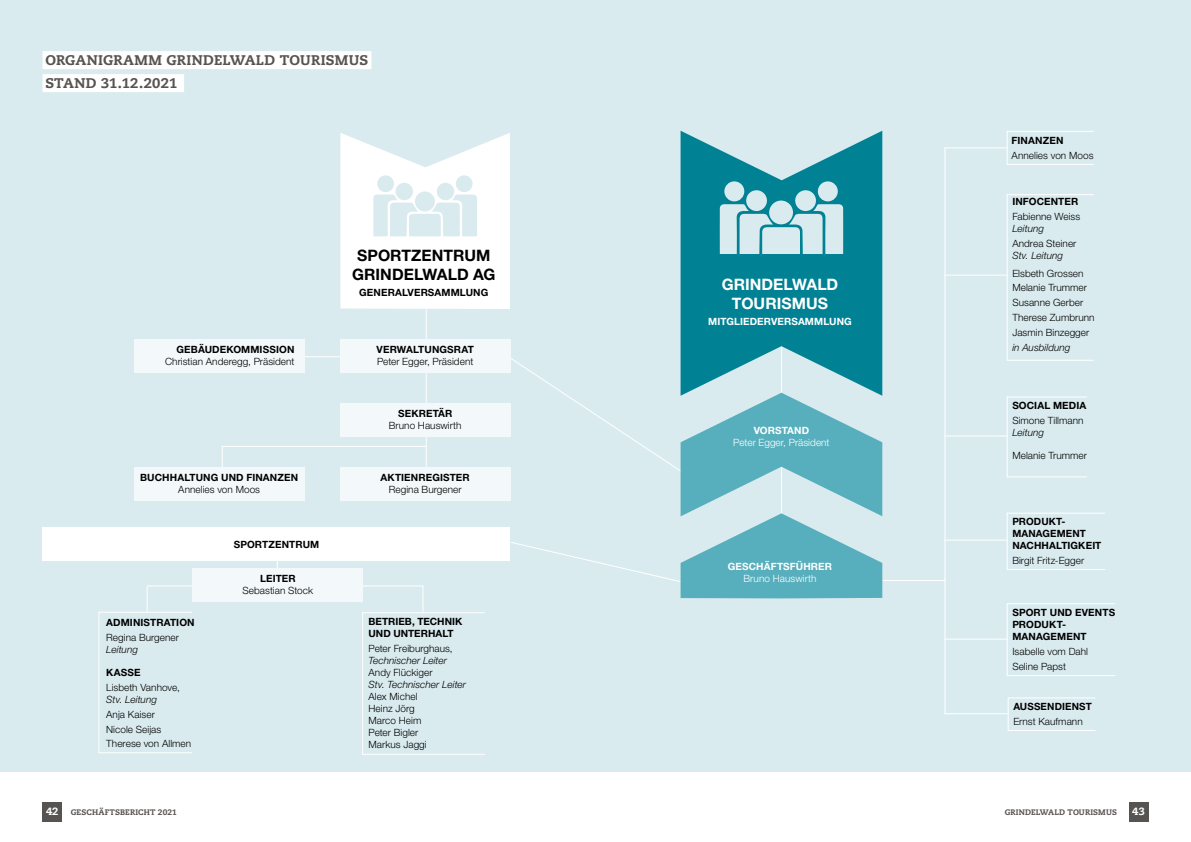
<style>
.page{position:relative;width:1191px;height:842px;background:#fff}
.page>*{position:absolute;margin:0;border:0;box-sizing:border-box;transform-origin:0 0}
.t1{font:700 15.8px/18.9px "Helvetica Neue LT Std";color:#000;text-align:center}
.t2{font:700 15.8px/18.9px "Helvetica Neue LT Std";color:#fff;text-align:center}
.t3{font:800 14px/23px "Caecilia LT Std";letter-spacing:.015em;color:#575351}
.t4{font:800 10.5px "Caecilia LT Std";color:#fff}
.t5{font:300 10px/14.8px "Helvetica Neue LT Std";letter-spacing:.005em;color:#000}
.t6{font:700 10px/12px "Helvetica Neue LT Std";letter-spacing:.01em;color:#000}
.t7{font:italic 300 10px "Helvetica Neue LT Std";letter-spacing:.005em;color:#000}
.t8{font:700 10px "Helvetica Neue LT Std";letter-spacing:.01em;color:#fff}
.t9{font:300 10px "Helvetica Neue LT Std";letter-spacing:.005em;color:#fff}
.t10{font:800 8px "Caecilia LT Std";letter-spacing:.015em;color:#575351}
.s1{font-size:10.5px;color:#fff}
</style>
<div class="page">
<div style="left:43px;top:802px;width:19px;height:20px;background:#575351"></div>
<div style="left:1128px;top:802px;width:20px;height:20px;background:#575351"></div>
<div style="left:0;top:0;width:1191px;height:771px;background:#daebef"></div>
<hr style="left:426px;top:301px;width:1px;height:169px;background:#fff">
<hr style="left:298px;top:356px;width:46px;height:1px;background:#fff">
<hr style="left:222px;top:446px;width:204px;height:1px;background:#fff">
<hr style="left:147px;top:585px;width:46px;height:1px;background:#fff">
<hr style="left:363px;top:585px;width:60px;height:1px;background:#fff">
<div style="left:134px;top:339px;width:170px;height:34px;background:#f3f8fa"></div>
<hr style="left:882px;top:580px;width:63px;height:1px;background:#fff">
<hr style="left:944px;top:639px;width:63px;height:1px;background:#fff">
<hr style="left:944px;top:713px;width:63px;height:1px;background:#fff">
<hr style="left:944px;top:540px;width:63px;height:1px;background:#fff">
<hr style="left:944px;top:435px;width:63px;height:1px;background:#fff">
<hr style="left:944px;top:275px;width:63px;height:1px;background:#fff">
<hr style="left:944px;top:147px;width:63px;height:1px;background:#fff">
<hr style="left:944px;top:147px;width:1px;height:567px;background:#fff">
<svg style="left:222px;top:447px;width:1px;height:20px"></svg>
<svg style="left:147px;top:587px;width:1px;height:25px"></svg>
<svg style="left:422px;top:586px;width:1px;height:26px"></svg>
<svg style="left:680px;top:131px;width:202px;height:221px;fill:#008294"></svg>
<div style="left:43px;top:51px;width:328px;height:18px;background:#fff"></div>
<div style="left:43px;top:74px;width:141px;height:18px;background:#fff"></div>
<svg style="left:340px;top:133px;width:170px;height:176px"></svg>
<svg style="left:502px;top:352px;width:380px;height:246px"></svg>
<div style="left:340px;top:339px;width:170px;height:34px;background:#f3f8fa"></div>
<div style="left:340px;top:403px;width:170px;height:34px;background:#f3f8fa"></div>
<div style="left:340px;top:467px;width:170px;height:34px;background:#f3f8fa"></div>
<div style="left:193px;top:568px;width:170px;height:34px;background:#f3f8fa"></div>
<div style="left:134px;top:467px;width:170px;height:34px;background:#f3f8fa"></div>
<div style="left:1006px;top:603px;width:109px;height:73px;border:1px solid #fff"></div>
<div style="left:98px;top:612px;width:95px;height:141px;border:1px solid #fff"></div>
<div style="left:1006px;top:513px;width:99px;height:57px;border:1px solid #fff"></div>
<div style="left:1007px;top:697px;width:89px;height:34px;border:1px solid #fff"></div>
<div style="left:1006px;top:396px;width:81px;height:81px;border:1px solid #fff"></div>
<div style="left:1006px;top:131px;width:88px;height:34px;border:1px solid #fff"></div>
<div style="left:1006px;top:194px;width:88px;height:167px;border:1px solid #fff"></div>
<div style="left:362px;top:612px;width:123px;height:143px;border:1px solid #fff"></div>
<div style="left:43px;top:527px;width:467px;height:33px;background:#fff"></div>
<h2 class="t3" style="left:45px;top:49px;width:324px">ORGANIGRAMM GRINDELWALD TOURISMUS<br>STAND 31.12.2021</h2>
<p class="t6" style="left:177px;top:343px;width:119px">GEBÄUDEKOMMISSION</p>
<p class="t5" style="left:165px;top:354px;width:131px">Christian Anderegg, Präsident</p>
<p class="t6" style="left:140px;top:471px;width:160px">BUCHHALTUNG UND FINANZEN</p>
<p class="t5" style="left:178px;top:482px;width:83px">Annelies von Moos</p>
<p class="t6" style="left:234px;top:538px;width:87px">SPORTZENTRUM</p>
<p class="t6" style="left:106px;top:616px;width:90px">ADMINISTRATION</p>
<p class="t5" style="left:106px;top:629px;width:74px">Regina Burgener</p>
<p class="t7" style="left:106px;top:643px;width:33px">Leitung</p>
<p class="t6" style="left:106px;top:666px;width:36px">KASSE</p>
<p class="t5" style="left:106px;top:680px;width:75px">Lisbeth Vanhove,</p>
<p class="t7" style="left:106px;top:693px;width:52px">Stv. Leitung</p>
<p class="t5" style="left:106px;top:706px;width:87px">Anja Kaiser<br>Nicole Seijas<br>Therese von Allmen</p>
<p class="t6" style="left:260px;top:572px;width:37px">LEITER</p>
<p class="t5" style="left:243px;top:583px;width:72px">Sebastian Stock</p>
<h1 class="t1" style="left:352px;top:246px;width:145px">SPORTZENTRUM<br>GRINDELWALD AG</h1>
<p class="t6" style="left:359px;top:287px;width:131px">GENERALVERSAMMLUNG</p>
<h1 class="t2" style="left:721px;top:275px;width:118px">GRINDELWALD<br>TOURISMUS</h1>
<p class="t8" style="left:708px;top:316px;width:145px">MITGLIEDERVERSAMMLUNG</p>
<p class="t6" style="left:376px;top:343px;width:99px">VERWALTUNGSRAT</p>
<p class="t5" style="left:377px;top:354px;width:98px">Peter Egger, Präsident</p>
<p class="t6" style="left:398px;top:407px;width:56px">SEKRETÄR</p>
<p class="t5" style="left:389px;top:418px;width:74px">Bruno Hauswirth</p>
<p class="t6" style="left:380px;top:471px;width:91px">AKTIENREGISTER</p>
<p class="t5" style="left:389px;top:482px;width:74px">Regina Burgener</p>
<p class="t6" style="left:368px;top:615px;width:95px">BETRIEB, TECHNIK<br>UND UNTERHALT</p>
<p class="t5" style="left:368px;top:641px;width:86px">Peter Freiburghaus,</p>
<p class="t7" style="left:368px;top:654px;width:80px">Technischer Leiter</p>
<p class="t5" style="left:368px;top:665px;width:66px">Andy Flückiger</p>
<p class="t7" style="left:368px;top:678px;width:99px">Stv. Technischer Leiter</p>
<p class="t5" style="left:368px;top:690px;width:60px;line-height:12px">Alex Michel<br>Heinz Jörg<br>Marco Heim<br>Peter Bigler<br>Markus Jaggi</p>
<p class="t8" style="left:753px;top:425px;width:57px">VORSTAND</p>
<p class="t9" style="left:733px;top:437px;width:98px">Peter Egger, Präsident</p>
<p class="t8" style="left:728px;top:560px;width:106px">GESCHÄFTSFÜHRER</p>
<p class="t9" style="left:743px;top:572px;width:74px">Bruno Hauswirth</p>
<p class="t6" style="left:1011px;top:134px;width:53px">FINANZEN</p>
<p class="t5" style="left:1011px;top:147px;width:83px">Annelies von Moos</p>
<p class="t6" style="left:1012px;top:195px;width:67px">INFOCENTER</p>
<p class="t5" style="left:1012px;top:209px;width:69px">Fabienne Weiss</p>
<p class="t7" style="left:1012px;top:223px;width:33px">Leitung</p>
<p class="t5" style="left:1012px;top:236px;width:66px">Andrea Steiner</p>
<p class="t7" style="left:1012px;top:249px;width:52px">Stv. Leitung</p>
<p class="t5" style="left:1012px;top:265px;width:84px">Elsbeth Grossen<br>Melanie Trummer<br>Susanne Gerber<br>Therese Zumbrunn<br>Jasmin Binzegger</p>
<p class="t7" style="left:1012px;top:341px;width:60px">in Ausbildung</p>
<p class="t6" style="left:1012px;top:399px;width:76px">SOCIAL MEDIA</p>
<p class="t5" style="left:1012px;top:412px;width:73px">Simone Tillmann</p>
<p class="t7" style="left:1012px;top:426px;width:33px">Leitung</p>
<p class="t5" style="left:1012px;top:448px;width:76px">Melanie Trummer</p>
<p class="t6" style="left:1012px;top:515px;width:91px">PRODUKT-<br>MANAGEMENT<br>NACHHALTIGKEIT</p>
<p class="t5" style="left:1012px;top:552px;width:73px">Birgit Fritz-Egger</p>
<p class="t6" style="left:1012px;top:606px;width:104px">SPORT UND EVENTS<br>PRODUKT-<br>MANAGEMENT</p>
<p class="t5" style="left:1012px;top:644px;width:77px">Isabelle vom Dahl<br>Seline Papst</p>
<p class="t6" style="left:1013px;top:700px;width:80px">AUSSENDIENST</p>
<p class="t5" style="left:1013px;top:713px;width:71px">Ernst Kaufmann</p>
<p class="t10" style="left:46px;top:807px;width:132px"><span class="s1">42</span> GESCHÄFTSBERICHT 2021</p>
<p class="t10" style="left:1004px;top:807px;width:114px">GRINDELWALD TOURISMUS</p>
<p class="t4" style="left:1132px;top:805px;width:14px">43</p>
</div>
